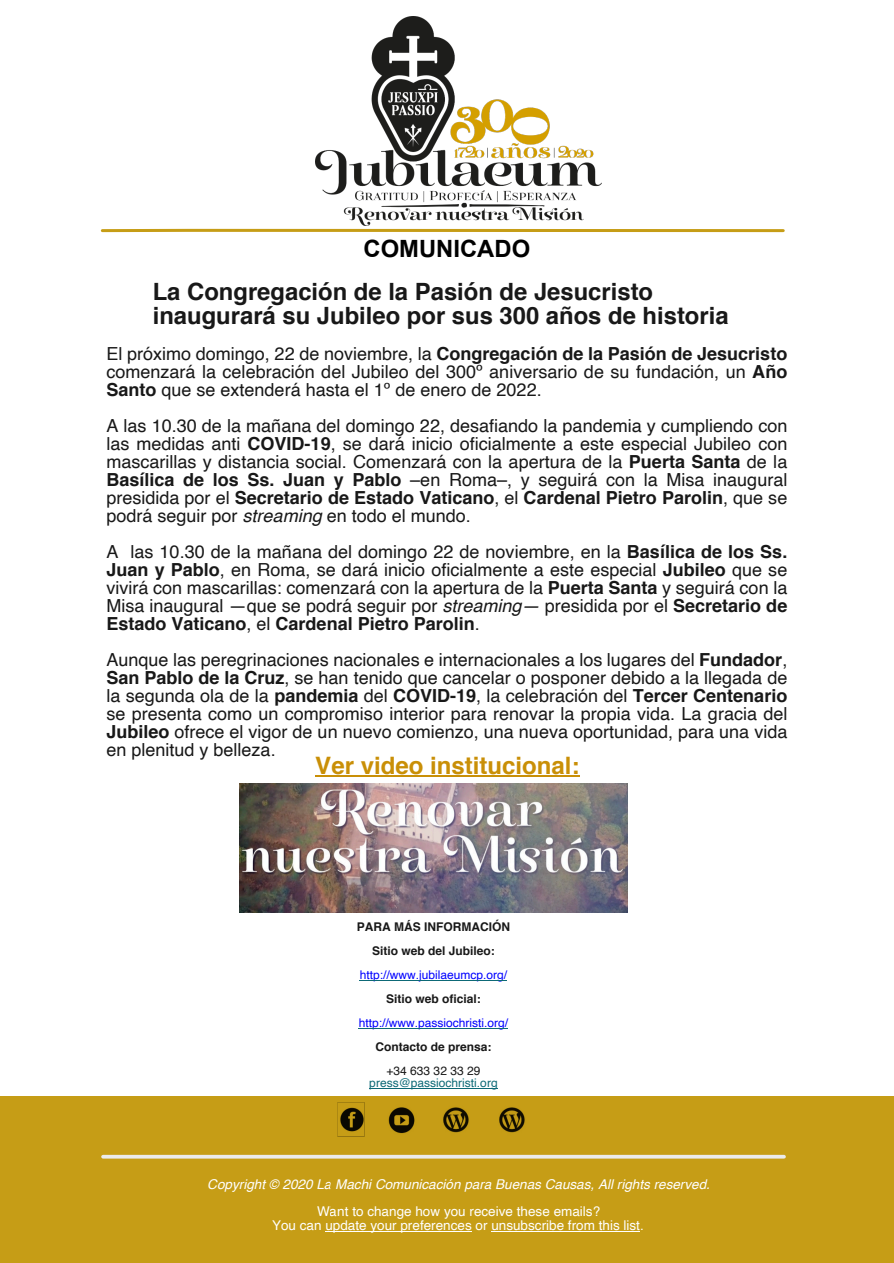
<style>
.page{position:relative;width:894px;height:1263px;background:#fff}
.page>*{position:absolute;margin:0;border:0;box-sizing:border-box;transform-origin:0 0}
.t1{font:700 24px "Helvetica";color:#c98f07}
.t2{font:700 23.85px/23.9px "Helvetica";color:#181818}
.t3{font:700 23.85px "Arial";color:#000}
.t4{font:18px/18px "Helvetica";color:#181818;text-align:justify}
.t5{font:13.5px/13.5px "Helvetica";color:#fff;text-align:center}
.t6{font:italic 13.5px "Helvetica";color:#fff}
.t7{font:700 12px/24px "Helvetica";color:#181818;text-align:center}
.t8{font:12px "Helvetica";color:#00f}
.t9{font:12px "Helvetica";color:#0d6976}
.t10{font:12px "Helvetica";color:#181818}
.s1{font-weight:700}
.s2{font-style:italic}
</style>
<div class="page">
<img style="left:315px;top:16px;width:286px;height:210px">
<hr style="left:315px;top:776px;width:264px;height:1px;background:#c98f07">
<hr style="left:359px;top:980px;width:148px;height:1px;background:#0d6976">
<hr style="left:358px;top:1028px;width:150px;height:1px;background:#0d6976">
<hr style="left:369px;top:1088px;width:128px;height:1px;background:#0d6976">
<svg style="left:100px;top:228px;width:685px;height:5px"></svg>
<div style="left:0;top:1096px;width:893px;height:167px;background:#c69d16"></div>
<hr style="left:103px;top:1155px;width:680px;height:3px;background:#ebebeb">
<hr style="left:325px;top:1231px;width:146px;height:1px;background:#fff">
<hr style="left:491px;top:1231px;width:148px;height:1px;background:#fff">
<img style="left:330px;top:1102px;width:172px;height:57px">
<img style="left:387px;top:1102px;width:29px;height:33px">
<img style="left:442px;top:1103px;width:27px;height:34px">
<img style="left:498px;top:1103px;width:27px;height:34px">
<img style="left:240px;top:783px;width:387px;height:129px">
<h2 class="t3" style="left:363px;top:240px;width:168px">COMUNICADO</h2>
<h2 class="t2" style="left:153px;top:281px;width:577px">La Congregación de la Pasión de Jesucristo inaugurará su Jubileo por sus 300 años de historia</h2>
<p class="t4" style="left:106px;top:346px;width:682px">El próximo domingo, 22 de noviembre, la <span class="s1">Congregación de la Pasión de Jesucristo </span>comenzará la celebración del Jubileo del 300º aniversario de su fundación, un <span class="s1">Año Santo</span> que se extenderá hasta el 1º de enero de 2022.</p>
<p class="t4" style="left:106px;top:418px;width:682px">A las 10.30 de la mañana del domingo 22, desafiando la pandemia y cumpliendo con las medidas anti <span class="s1">COVID-19</span>, se dará inicio oficialmente a este especial Jubileo con mascarillas y distancia social. Comenzará con la apertura de la <span class="s1">Puerta Santa</span> de la <span class="s1">Basílica de los Ss. Juan y Pablo</span> –en Roma–, y seguirá con la Misa inaugural presidida por el <span class="s1">Secretario de Estado Vaticano</span>, el <span class="s1">Cardenal Pietro Parolin</span>, que se podrá seguir por <span class="s2">streaming</span> en todo el mundo.</p>
<p class="t4" style="left:106px;top:544px;width:682px">A las 10.30 de la mañana del domingo 22 de noviembre, en la <span class="s1">Basílica de los Ss.<br>Juan y Pablo</span>, en Roma, se dará inicio oficialmente a este especial <span class="s1">Jubileo</span> que se vivirá con mascarillas: comenzará con la apertura de la <span class="s1">Puerta Santa</span> y seguirá con la Misa inaugural —que se podrá seguir por <span class="s2">streaming—</span> presidida por el <span class="s1">Secretario de Estado Vaticano</span>, el <span class="s1">Cardenal Pietro Parolin</span>.</p>
<p class="t4" style="left:106px;top:652px;width:682px">Aunque las peregrinaciones nacionales e internacionales a los lugares del <span class="s1">Fundador</span>, <span class="s1">San Pablo de la Cruz</span>, se han tenido que cancelar o posponer debido a la llegada de la segunda ola de la <span class="s1">pandemia</span> del <span class="s1">COVID-19</span>, la celebración del <span class="s1">Tercer Centenario </span>se presenta como un compromiso interior para renovar la propia vida. La gracia del <span class="s1">Jubileo</span> ofrece el vigor de un nuevo comienzo, una nueva oportunidad, para una vida en plenitud y belleza.</p>
<h1 class="t1" style="left:315px;top:756px;width:266px">Ver video institucional:</h1>
<p class="t7" style="left:356px;top:915px;width:155px">PARA MÁS INFORMACIÓN<br>Sitio web del Jubileo:</p>
<p class="t8" style="left:359px;top:970px;width:149px">http://www.jubilaeumcp.org/</p>
<p class="t7" style="left:386px;top:987px;width:96px">Sitio web oficial:</p>
<p class="t8" style="left:358px;top:1018px;width:151px">http://www.passiochristi.org/</p>
<p class="t7" style="left:375px;top:1035px;width:118px">Contacto de prensa:</p>
<p class="t10" style="left:386px;top:1066px;width:95px">+34 633 32 33 29</p>
<p class="t9" style="left:369px;top:1078px;width:130px">press@passiochristi.org</p>
<p class="t6" style="left:207px;top:1179px;width:504px">Copyright © 2020 La Machi Comunicación para Buenas Causas, All rights reserved.</p>
<p class="t5" style="left:272px;top:1206px;width:373px">Want to change how you receive these emails?<br>You can update your preferences or unsubscribe from this list.</p>
</div>
